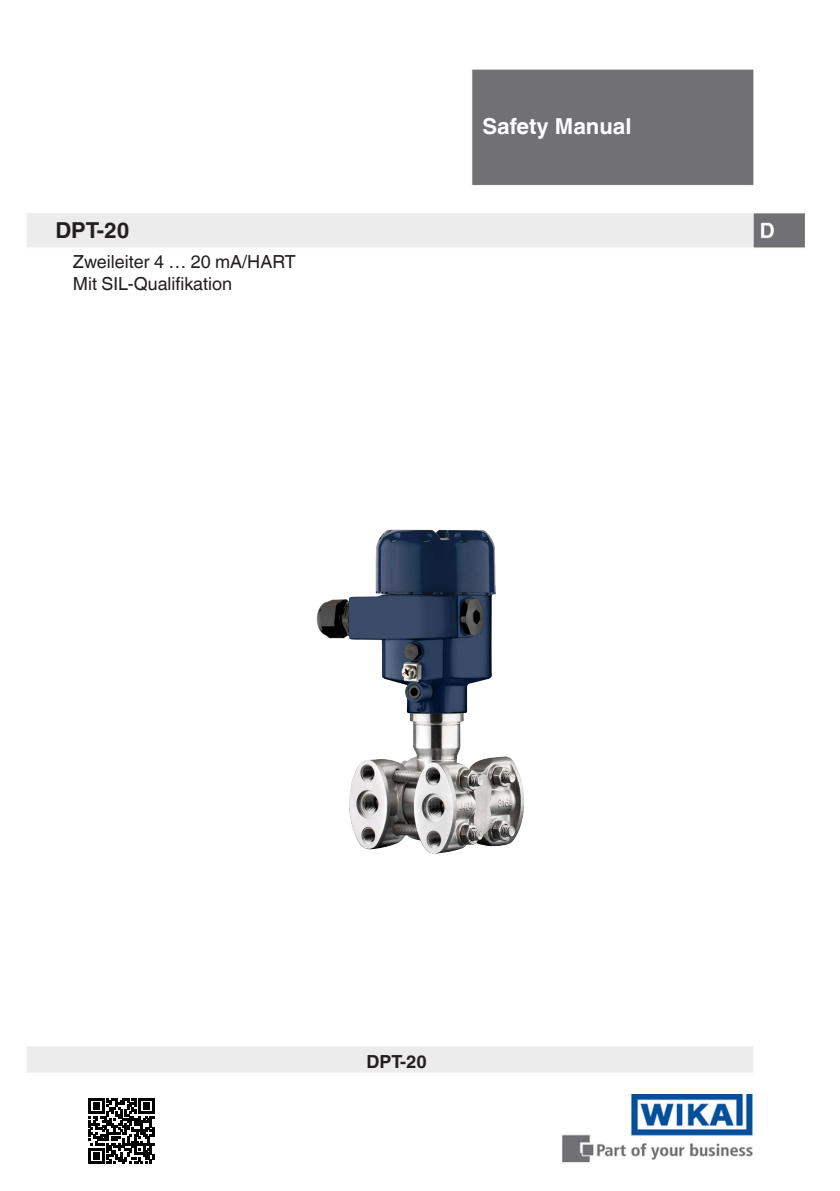
<style>
.page{position:relative;width:840px;height:1191px;background:#fff}
.page>*{position:absolute;margin:0;border:0;box-sizing:border-box;transform-origin:0 0}
.Bedienungsanleitung{font:700 22px "Helvetica Linotype";color:#fff}
.geraetename_Wika{font:700 22px "Helvetica Linotype";color:#231f20}
.zusatz_Wika{font:18px "Helvetica Linotype";color:#231f20}
.geraetename_Wika_kle{font:700 18px "Helvetica Linotype";color:#231f20}
</style>
<div class="page">
<img style="left:27px;top:69px;width:778px;height:1094px">
<img style="left:310px;top:529px;width:216px;height:329px">
<div style="left:79px;top:1089px;width:84px;height:83px;background:#fff"></div>
<svg style="left:88px;top:1098px;width:66px;height:65px"></svg>
<p class="geraetename_Wika" style="left:55px;top:218px;width:75px">DPT-20</p>
<p class="zusatz_Wika" style="left:73px;top:251px;width:224px">Zweileiter 4 … 20 mA/HART</p>
<p class="zusatz_Wika" style="left:73px;top:273px;width:161px">Mit SIL-Qualifikation</p>
<p class="Bedienungsanleitung" style="left:482px;top:114px;width:151px">Safety Manual</p>
<p class="geraetename_Wika_kle" style="left:366px;top:1051px;width:62px">DPT-20</p>
</div>
